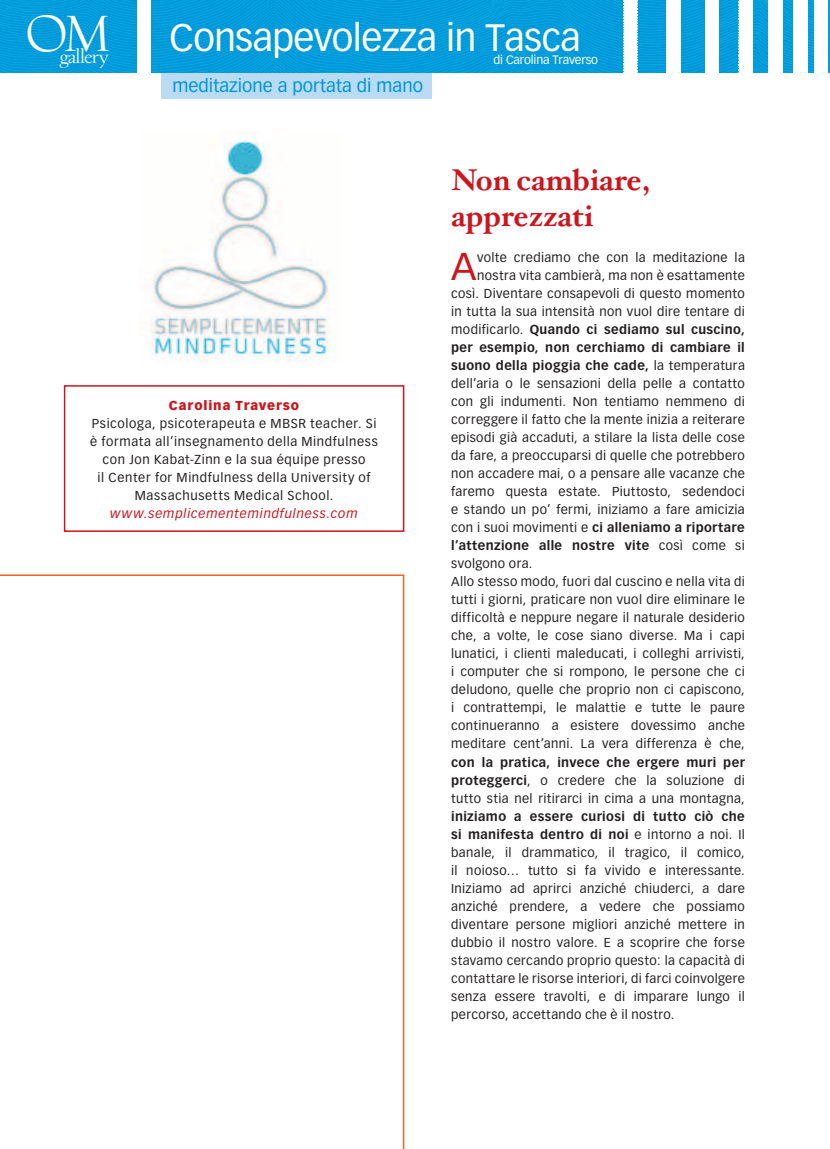
<style>
.page{position:relative;width:830px;height:1149px;background:#fff}
.page>*{position:absolute;margin:0;border:0;box-sizing:border-box;transform-origin:0 0}
.t1{font:48px "Village Roman Titling";color:#fff}
.t2{font:38.1px "Vectora LH";color:#cd151d}
.t3{font:37.5px "Vectora LH";letter-spacing:-.015em;color:#fff}
.t4{font:700 30px/36px "Hoefler Text";color:#cd151d}
.t5{font:18px "Vectora LH";color:#0095d9}
.t6{font:18px "Village Roman Titling";letter-spacing:-.035em;color:#fff}
.t7{font:12.75px/18px "Vectora LH";letter-spacing:.03em;color:#231f20;text-align:justify}
.t8{font:700 12.75px "Vectora LH";letter-spacing:.03em;color:#231f20}
.t9{font:12.75px/18px "Vectora LH";letter-spacing:.05em;color:#231f20;text-align:center}
.t10{font:italic 12.75px "Vectora LH";letter-spacing:.065em;color:#cd151d}
.t11{font:900 12.75px "Vectora LH";letter-spacing:.07em;color:#cd151d}
.t12{font:12px "Vectora LH";letter-spacing:-.015em;color:#fff}
.s1{font-weight:400}
.s2{font-weight:700}
</style>
<div class="page">
<div style="left:162px;top:65px;width:270px;height:34px;background:#b9dbf3"></div>
<img style="left:151px;top:0;width:471px;height:72px">
<img style="left:0;top:0;width:136px;height:72px">
<img style="left:681px;top:0;width:22px;height:72px">
<img style="left:637px;top:0;width:28px;height:72px">
<img style="left:719px;top:0;width:18px;height:72px">
<img style="left:753px;top:0;width:14px;height:72px">
<img style="left:783px;top:0;width:9px;height:72px">
<img style="left:808px;top:0;width:5px;height:72px">
<img style="left:828px;top:0;width:1px;height:72px">
<img style="left:151px;top:140px;width:179px;height:222px">
<div style="left:64px;top:385px;width:340px;height:146px;border:2px solid #cd151d"></div>
<svg style="left:0;top:574px;width:404px;height:574px"></svg>
<h1 class="t1" style="left:26px;top:6px;width:85px">OM</h1>
<h3 class="t6" style="left:60px;top:46px;width:50px">gallery</h3>
<h3 class="t3" style="left:169px;top:15px;width:412px">Consapevolezza in Tasca</h3>
<p class="t12" style="left:493px;top:53px;width:106px">di Carolina Traverso</p>
<h3 class="t5" style="left:172px;top:75px;width:252px">meditazione a portata di mano</h3>
<p class="t11" style="left:169px;top:397px;width:132px">Carolina Traverso</p>
<p class="t9" style="left:90px;top:414px;width:289px">Psicologa, psicoterapeuta e MBSR teacher. Si è formata all’insegnamento della Mindfulness con Jon Kabat-Zinn e la sua équipe presso<br>il Center for Mindfulness della University of Massachusetts Medical School.</p>
<p class="t10" style="left:110px;top:505px;width:249px">www.semplicementemindfulness.com</p>
<h3 class="t4" style="left:451px;top:162px;width:200px">Non cambiare, apprezzati</h3>
<h2 class="t2" style="left:451px;top:244px;width:27px">A</h2>
<p class="t7" style="left:477px;top:248px;width:269px">volte crediamo che con la meditazione la</p>
<p class="t7" style="left:477px;top:266px;width:269px">nostra vita cambierà, ma non è esattamente</p>
<p class="t7" style="left:451px;top:284px;width:295px">così. Diventare consapevoli di questo momento</p>
<p class="t7" style="left:451px;top:302px;width:295px">in tutta la sua intensità non vuol dire tentare di</p>
<p class="t8" style="left:451px;top:322px;width:295px"><span class="s1">modificarlo.</span> Quando ci sediamo sul cuscino,</p>
<p class="t8" style="left:451px;top:340px;width:295px">per esempio, non cerchiamo di cambiare il</p>
<p class="t8" style="left:451px;top:358px;width:295px">suono della pioggia che cade, <span class="s1">la temperatura</span></p>
<p class="t7" style="left:451px;top:374px;width:295px">dell’aria o le sensazioni della pelle a contatto</p>
<p class="t7" style="left:451px;top:392px;width:295px">con gli indumenti. Non tentiamo nemmeno di</p>
<p class="t7" style="left:451px;top:410px;width:295px">correggere il fatto che la mente inizia a reiterare</p>
<p class="t7" style="left:451px;top:428px;width:295px">episodi già accaduti, a stilare la lista delle cose</p>
<p class="t7" style="left:451px;top:446px;width:295px">da fare, a preoccuparsi di quelle che potrebbero</p>
<p class="t7" style="left:451px;top:464px;width:295px">non accadere mai, o a pensare alle vacanze che</p>
<p class="t7" style="left:451px;top:482px;width:295px">faremo questa estate. Piuttosto, sedendoci</p>
<p class="t7" style="left:451px;top:500px;width:295px">e stando un po’ fermi, iniziamo a fare amicizia</p>
<p class="t8" style="left:451px;top:520px;width:295px"><span class="s1">con i suoi movimenti e</span> ci alleniamo a riportare</p>
<p class="t8" style="left:451px;top:538px;width:295px">l’attenzione alle nostre vite <span class="s1">così come si</span></p>
<p class="t7" style="left:451px;top:554px;width:83px">svolgono ora.</p>
<p class="t7" style="left:451px;top:572px;width:295px">Allo stesso modo, fuori dal cuscino e nella vita di</p>
<p class="t7" style="left:451px;top:590px;width:295px">tutti i giorni, praticare non vuol dire eliminare le</p>
<p class="t7" style="left:451px;top:608px;width:295px">difficoltà e neppure negare il naturale desiderio</p>
<p class="t7" style="left:451px;top:626px;width:295px">che, a volte, le cose siano diverse. Ma i capi</p>
<p class="t7" style="left:451px;top:644px;width:295px">lunatici, i clienti maleducati, i colleghi arrivisti,</p>
<p class="t7" style="left:451px;top:662px;width:295px">i computer che si rompono, le persone che ci</p>
<p class="t7" style="left:451px;top:680px;width:295px">deludono, quelle che proprio non ci capiscono,</p>
<p class="t7" style="left:451px;top:698px;width:295px">i contrattempi, le malattie e tutte le paure</p>
<p class="t7" style="left:451px;top:716px;width:295px">continueranno a esistere dovessimo anche</p>
<p class="t7" style="left:451px;top:734px;width:295px">meditare cent’anni. La vera differenza è che,</p>
<p class="t7" style="left:451px;top:752px;width:295px"><span class="s2">con la pratica, invece che ergere muri per proteggerci</span>, o credere che la soluzione di tutto stia nel ritirarci in cima a una montagna,</p>
<p class="t7" style="left:451px;top:806px;width:295px"><span class="s2">iniziamo a essere curiosi di tutto ciò che si manifesta dentro di noi</span> e intorno a noi. Il banale, il drammatico, il tragico, il comico, il noioso… tutto si fa vivido e interessante.<br>Iniziamo ad aprirci anziché chiuderci, a dare anziché prendere, a vedere che possiamo diventare persone migliori anziché mettere in dubbio il nostro valore. E a scoprire che forse stavamo cercando proprio questo: la capacità di contattare le risorse interiori, di farci coinvolgere senza essere travolti, e di imparare lungo il percorso, accettando che è il nostro.</p>
</div>
